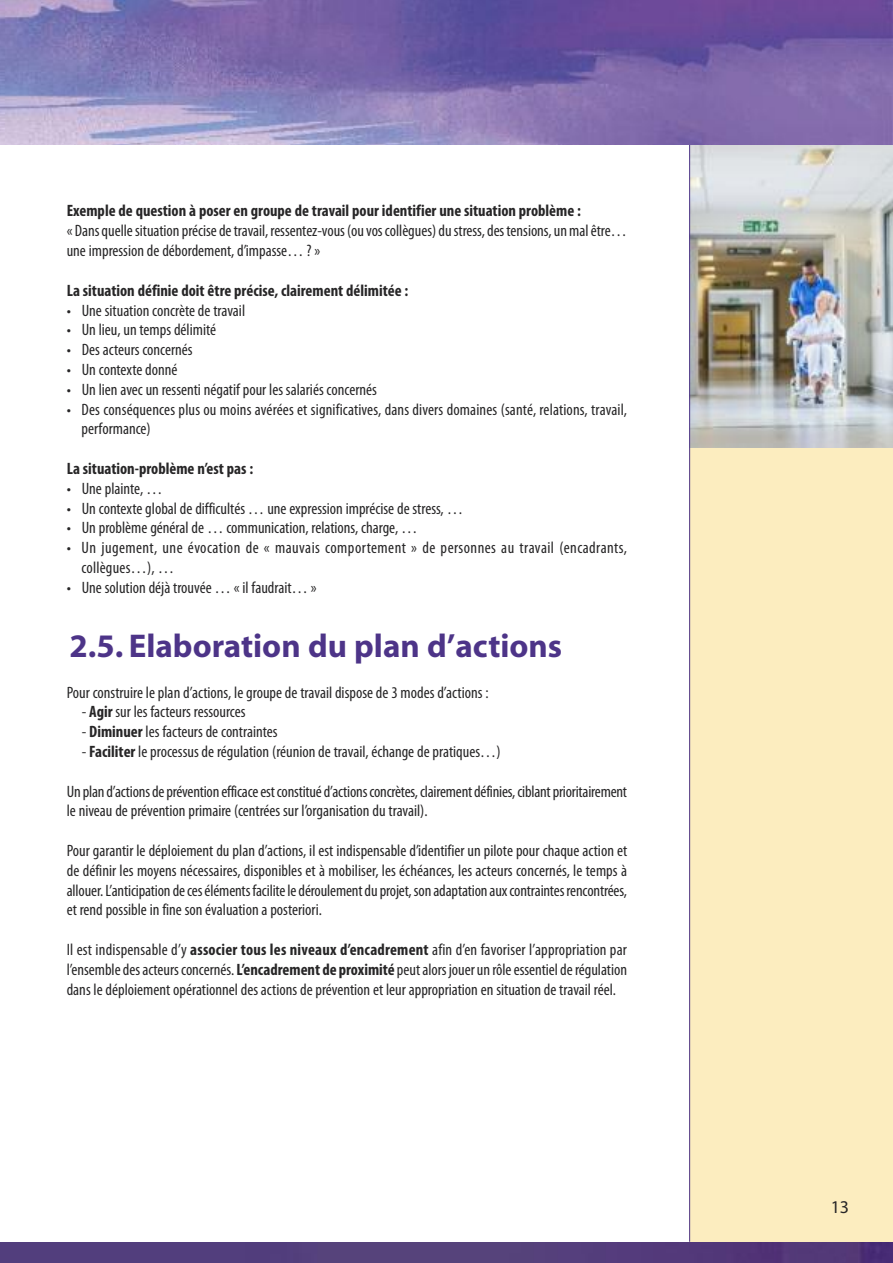
<style>
.page{position:relative;width:893px;height:1263px;background:#fff}
.page>*{position:absolute;margin:0;border:0;box-sizing:border-box;transform-origin:0 0}
.t1{font:700 33px "Myriad";color:#4d3488}
.t2{font:18px "Myriad";color:#272627}
.t3{font:condensed 16.5px/19.8px "Myriad Pro";color:#272627}
.t4{font:700 condensed 16.5px "Myriad Pro";color:#272627}
.t5{font:condensed 16.5px/19.8px "Myriad Pro";letter-spacing:.025em;color:#272627}
.s1{font-weight:700}
</style>
<div class="page">
<div style="left:689px;top:77px;width:204px;height:1184px;background:#fcedbf"></div>
<img style="left:690px;top:145px;width:203px;height:302px">
<hr style="left:689px;top:144px;width:1px;height:1098px;background:#4d3488">
<img style="left:0;top:1242px;width:893px;height:21px">
<img style="left:0;top:0;width:893px;height:145px">
<p class="t4" style="left:67px;top:205px;width:516px">Exemple de question à poser en groupe de travail pour identifier une situation problème :</p>
<p class="t3" style="left:67px;top:222px;width:562px">« Dans quelle situation précise de travail, ressentez-vous (ou vos collègues) du stress, des tensions, un mal être… une impression de débordement, d’impasse… ? »</p>
<p class="t4" style="left:67px;top:284px;width:343px">La situation définie doit être précise, clairement délimitée :</p>
<p class="t3" style="left:67px;top:301px;width:180px">• Une situation concrète de travail</p>
<p class="t3" style="left:67px;top:321px;width:151px">• Un lieu, un temps délimité</p>
<p class="t3" style="left:67px;top:341px;width:127px">• Des acteurs concernés</p>
<p class="t3" style="left:67px;top:361px;width:112px">• Un contexte donné</p>
<p class="t3" style="left:67px;top:381px;width:312px">• Un lien avec un ressenti négatif pour les salariés concernés</p>
<p class="t3" style="left:82px;top:400px;width:547px;text-indent:-15px">• Des conséquences plus ou moins avérées et significatives, dans divers domaines (santé, relations, travail, performance)</p>
<p class="t4" style="left:67px;top:463px;width:188px">La situation-problème n’est pas :</p>
<p class="t3" style="left:67px;top:480px;width:97px">• Une plainte, …</p>
<p class="t3" style="left:67px;top:499px;width:398px">• Un contexte global de difficultés … une expression imprécise de stress, …</p>
<p class="t3" style="left:67px;top:519px;width:352px">• Un problème général de … communication, relations, charge, …</p>
<p class="t5" style="left:82px;top:539px;width:547px;text-indent:-15px">• Un jugement, une évocation de « mauvais comportement » de personnes au travail (encadrants, collègues…), …</p>
<p class="t3" style="left:67px;top:579px;width:251px">• Une solution déjà trouvée … « il faudrait… »</p>
<h1 class="t1" style="left:70px;top:633px;width:494px">2.5. Elaboration du plan d’actions</h1>
<p class="t3" style="left:67px;top:683px;width:423px">Pour construire le plan d’actions, le groupe de travail dispose de 3 modes d’actions :</p>
<p class="t3" style="left:82px;top:703px;width:165px">- <span class="s1">Agir</span> sur les facteurs ressources</p>
<p class="t3" style="left:82px;top:723px;width:197px">- <span class="s1">Diminuer</span> les facteurs de contraintes</p>
<p class="t3" style="left:82px;top:743px;width:420px">- <span class="s1">Faciliter</span> le processus de régulation (réunion de travail, échange de pratiques…)</p>
<p class="t3" style="left:67px;top:782px;width:562px">Un plan d’actions de prévention efficace est constitué d’actions concrètes, clairement définies, ciblant prioritairement le niveau de prévention primaire (centrées sur l’organisation du travail).</p>
<p class="t3" style="left:67px;top:842px;width:562px;text-align:justify">Pour garantir le déploiement du plan d’actions, il est indispensable d’identifier un pilote pour chaque action et de définir les moyens nécessaires, disponibles et à mobiliser, les échéances, les acteurs concernés, le temps à allouer. L’anticipation de ces éléments facilite le déroulement du projet, son adaptation aux contraintes rencontrées, et rend possible in fine son évaluation a posteriori.</p>
<p class="t3" style="left:67px;top:941px;width:562px;text-align:justify">Il est indispensable d’y <span class="s1">associer tous les niveaux d’encadrement</span> afin d’en favoriser l’appropriation par l’ensemble des acteurs concernés. <span class="s1">L’encadrement de proximité</span> peut alors jouer un rôle essentiel de régulation dans le déploiement opérationnel des actions de prévention et leur appropriation en situation de travail réel.</p>
<p class="t2" style="left:831px;top:1201px;width:20px">13</p>
</div>
